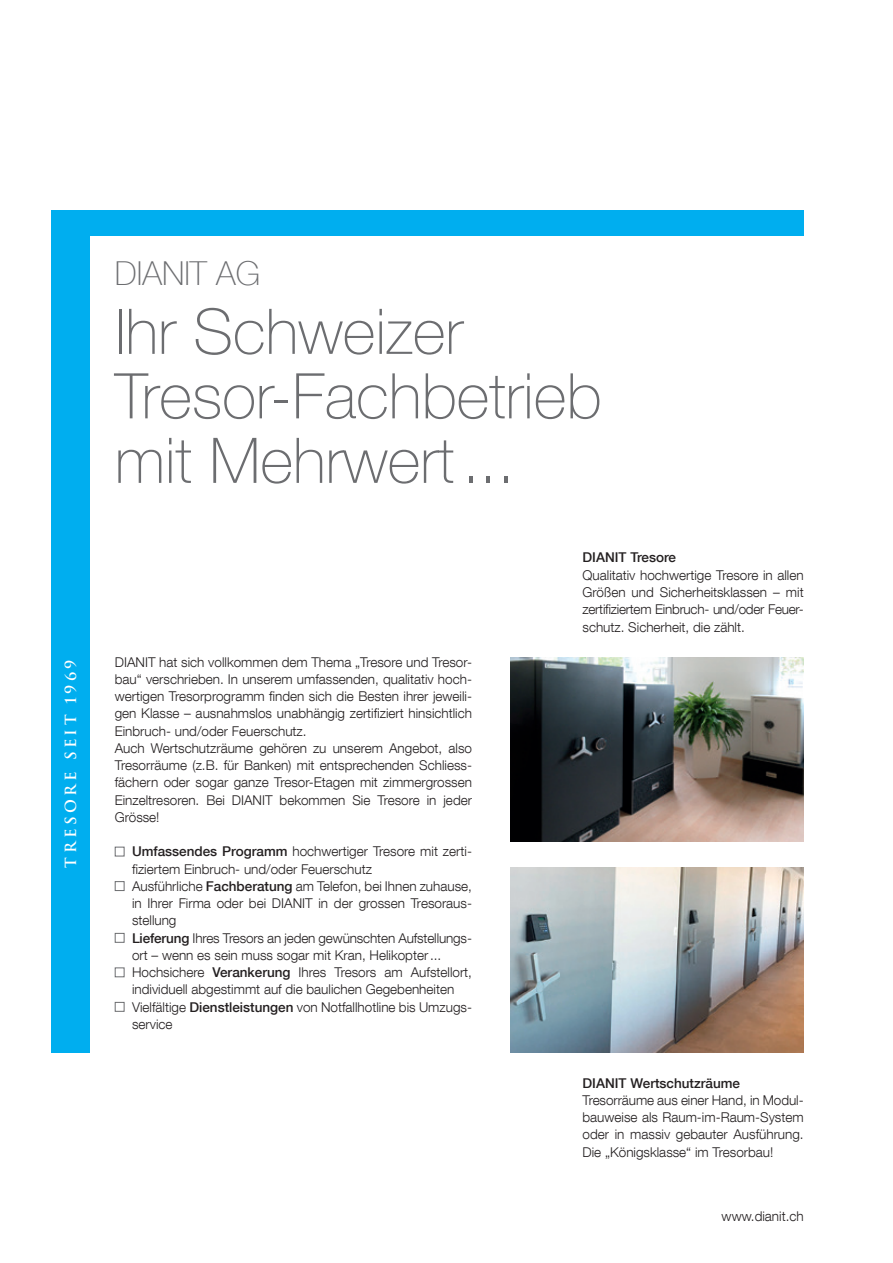
<style>
.page{position:relative;width:893px;height:1263px;background:#fff}
.page>*{position:absolute;margin:0;border:0;box-sizing:border-box;transform-origin:0 0}
._05_SeitenHeads_45{font:100 63px/64.5px "Helvetica Neue LT Com";color:#6c6d70}
._05_SeitenHeads_klei{font:100 33px "Helvetica Neue LT Com";color:#6c6d70}
._04_Claim_neg{font:700 15px "Trajan";letter-spacing:.205em;color:#fff}
._03_Fliesstext_9{font:300 13.5px/17.2px "Helvetica Neue LT Com";color:#231f20}
._03_Fliesstext_Head{font:500 13.5px "Helvetica Neue LT Com";color:#231f20}
.s1{font-weight:500}
</style>
<div class="page">
<div style="left:51px;top:236px;width:38px;height:816px;background:#00aeef"></div>
<div style="left:51px;top:210px;width:753px;height:26px;background:#00aeef"></div>
<img style="left:510px;top:657px;width:294px;height:185px">
<div style="left:115px;top:847px;width:9px;height:9px;background:#fff;border:1px solid #6c6d70"></div>
<div style="left:115px;top:881px;width:9px;height:10px;background:#fff;border:1px solid #6c6d70"></div>
<div style="left:115px;top:933px;width:9px;height:10px;background:#fff;border:1px solid #6c6d70"></div>
<div style="left:115px;top:967px;width:9px;height:10px;background:#fff;border:1px solid #6c6d70"></div>
<div style="left:115px;top:1002px;width:9px;height:10px;background:#fff;border:1px solid #6c6d70"></div>
<img style="left:510px;top:867px;width:294px;height:185px">
<p class="_05_SeitenHeads_klei" style="left:115px;top:254px;width:147px">DIANIT AG</p>
<p class="_05_SeitenHeads_45" style="left:115px;top:299px;width:488px">Ihr Schweizer<br>Tresor-Fachbetrieb mit Mehrwert...</p>
<p class="_04_Claim_neg" style="left:61px;top:867px;width:209px;rotate:-90deg">Tresore seit 1969</p>
<p class="_03_Fliesstext_9" style="left:115px;top:653px;width:359px;text-align:justify">DIANIT hat sich vollkommen dem Thema „Tresore und Tresor&shy;bau“ verschrieben. In unserem umfassenden, qualitativ hoch&shy;wertigen Tresorprogramm finden sich die Besten ihrer jeweili&shy;gen Klasse – ausnahmslos unabhängig zertifiziert hinsichtlich Einbruch- und/oder Feuerschutz.</p>
<p class="_03_Fliesstext_9" style="left:115px;top:739px;width:359px">Auch Wertschutzräume gehören zu unserem Angebot, also Tresorräume (z.B. für Banken) mit entsprechenden Schliess&shy;fächern oder sogar ganze Tresor-Etagen mit zimmergrossen Einzeltresoren. Bei DIANIT bekommen Sie Tresore in jeder Grösse!</p>
<p class="_03_Fliesstext_9" style="left:132px;top:843px;width:340px"><span class="s1">Umfassendes Programm</span> hochwertiger Tresore mit zerti&shy;fiziertem Einbruch- und/oder Feuerschutz</p>
<p class="_03_Fliesstext_9" style="left:132px;top:877px;width:341px;text-align:justify">Ausführliche <span class="s1">Fachberatung</span> am Telefon, bei Ihnen zuhause, in Ihrer Firma oder bei DIANIT in der grossen Tresoraus&shy;stellung</p>
<p class="_03_Fliesstext_9" style="left:132px;top:929px;width:341px"><span class="s1">Lieferung</span> Ihres Tresors an jeden gewünschten Aufstellungs&shy;ort – wenn es sein muss sogar mit Kran, Helikopter...</p>
<p class="_03_Fliesstext_9" style="left:132px;top:963px;width:341px">Hochsichere <span class="s1">Verankerung</span> Ihres Tresors am Aufstellort, individuell abgestimmt auf die baulichen Gegebenheiten</p>
<p class="_03_Fliesstext_9" style="left:132px;top:998px;width:341px">Vielfältige <span class="s1">Dienstleistungen</span> von Notfallhotline bis Umzugs&shy;service</p>
<p class="_03_Fliesstext_Head" style="left:583px;top:549px;width:95px">DIANIT Tresore</p>
<p class="_03_Fliesstext_9" style="left:583px;top:566px;width:223px;text-align:justify">Qualitativ hochwertige Tresore in allen Größen und Sicherheitsklassen – mit zertifiziertem Einbruch- und/oder Feuer&shy;schutz. Sicherheit, die zählt.</p>
<p class="_03_Fliesstext_Head" style="left:583px;top:1075px;width:159px">DIANIT Wertschutzräume</p>
<p class="_03_Fliesstext_9" style="left:583px;top:1091px;width:223px;text-align:justify">Tresorräume aus einer Hand, in Modul&shy;bauweise als Raum-im-Raum-System oder in massiv gebauter Ausführung.<br>Die „Königsklasse“ im Tresorbau!</p>
<p class="_03_Fliesstext_9" style="left:722px;top:1207px;width:84px">www.dianit.ch</p>
</div>
